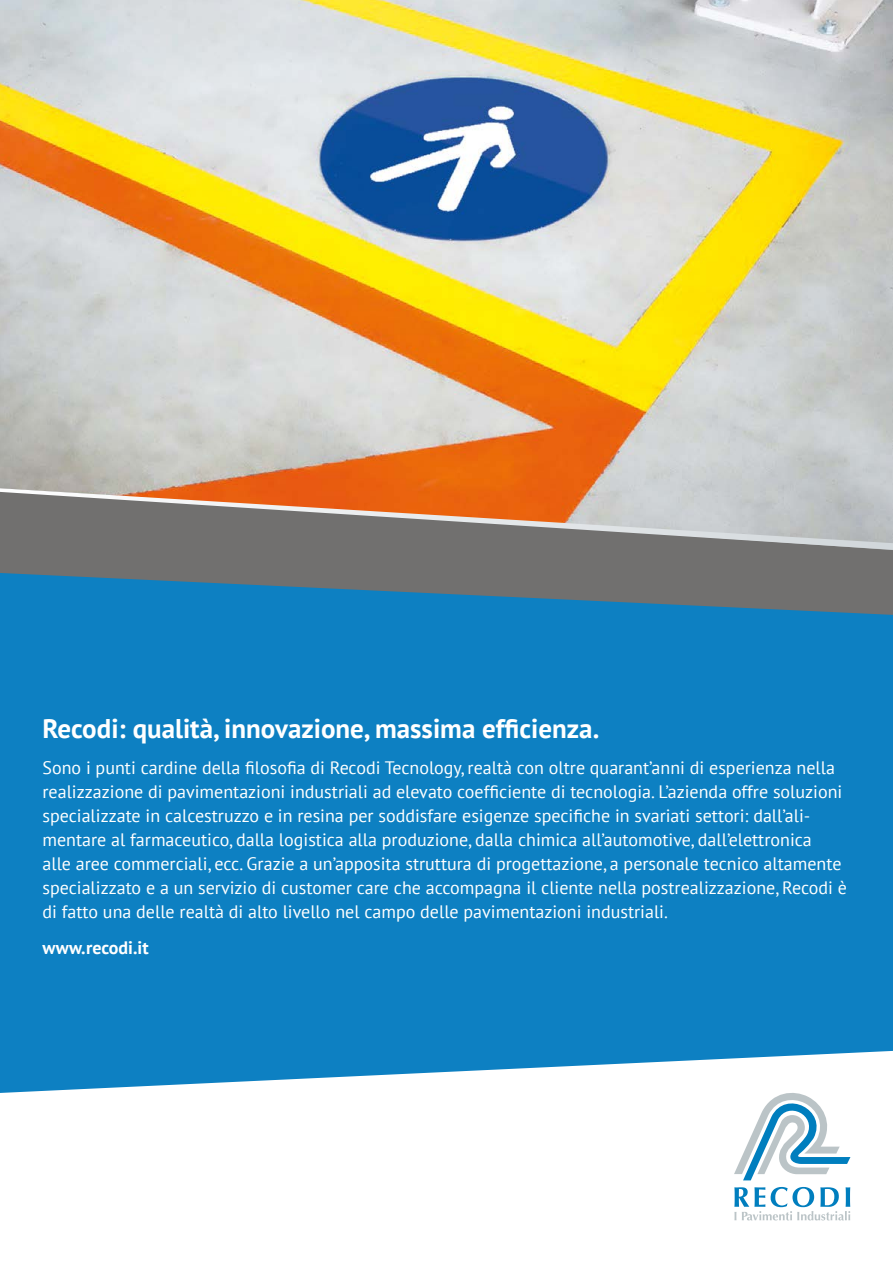
<style>
.page{position:relative;width:893px;height:1263px;background:#fff}
.page>*{position:absolute;margin:0;border:0;box-sizing:border-box;transform-origin:0 0}
.t1{font:700 27px "PT Sans";color:#fff}
.t2{font:18px/24px "PT Sans";color:#fff}
.t3{font:700 18px "PT Sans";color:#fff}
</style>
<div class="page">
<img style="left:0;top:0;width:893px;height:488px">
<div style="left:0;top:615px;width:893px;height:478px;background:#0d80c2"></div>
<svg style="left:0;top:550px;width:893px;height:65px;background:#507589"></svg>
<svg style="left:0;top:488px;width:893px;height:62px;background:#a58e80"></svg>
<svg style="left:734px;top:1088px;width:116px;height:92px"></svg>
<svg style="left:734px;top:1187px;width:116px;height:33px"></svg>
<h1 class="t1" style="left:43px;top:711px;width:558px">Recodi: qualità, innovazione, massima efficienza.</h1>
<p class="t2" style="left:43px;top:755px;width:806px">Sono i punti cardine della filosofia di Recodi Tecnology, realtà con oltre quarant’anni di esperienza nella realizzazione di pavimentazioni industriali ad elevato coefficiente di tecnologia. L’azienda offre soluzioni specializzate in calcestruzzo e in resina per soddisfare esigenze specifiche in svariati settori: dall’ali&shy;mentare al farmaceutico, dalla logistica alla produzione, dalla chimica all’automotive, dall’elettronica<br>alle aree commerciali, ecc. Grazie a un’apposita struttura di progettazione, a personale tecnico altamente specializzato e a un servizio di customer care che accompagna il cliente nella postrealizzazione, Recodi è di fatto una delle realtà di alto livello nel campo delle pavimentazioni industriali.</p>
<p class="t3" style="left:43px;top:936px;width:108px">www.recodi.it</p>
</div>
